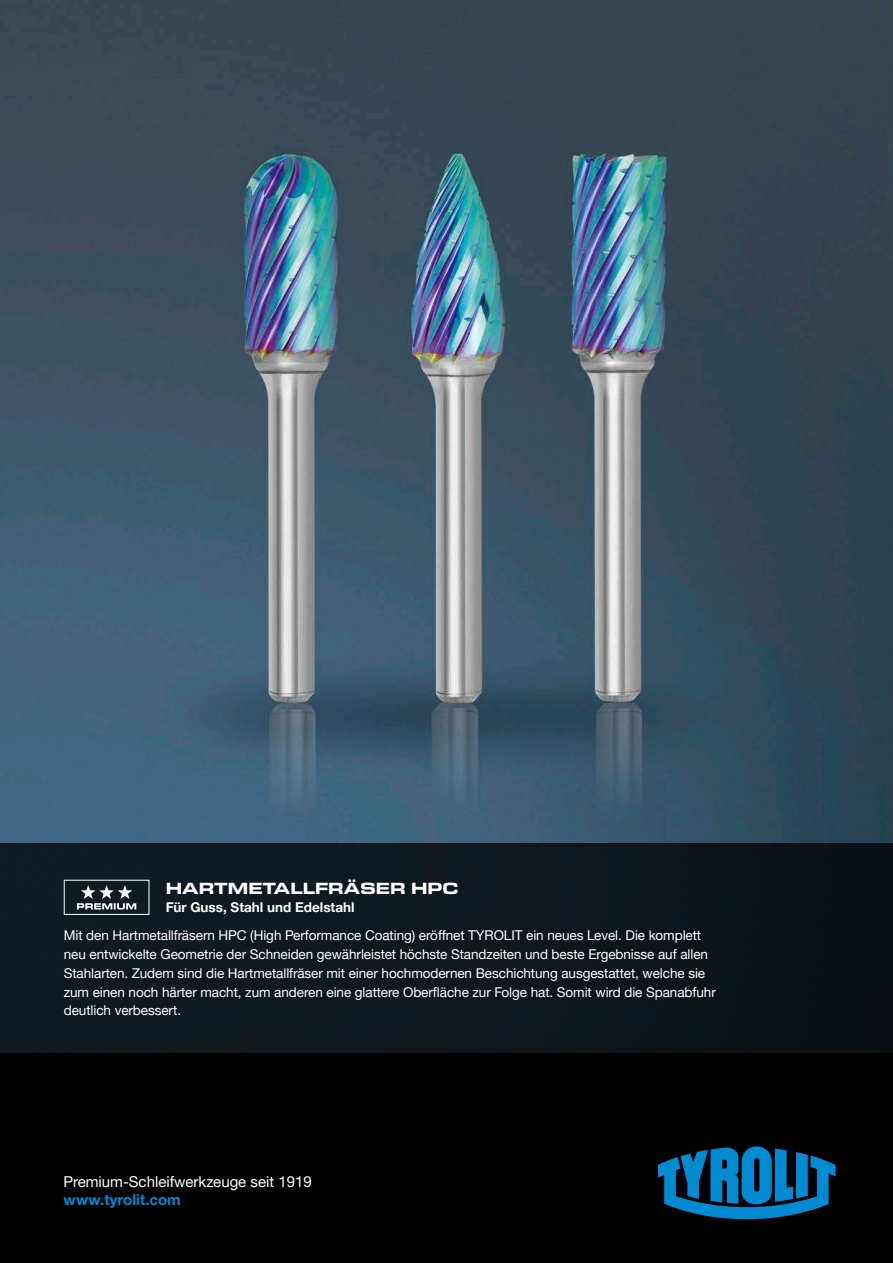
<style>
.page{position:relative;width:893px;height:1263px;background:#fff}
.page>*{position:absolute;margin:0;border:0;box-sizing:border-box;transform-origin:0 0}
.t1{font:700 expanded 16.5px "Eurostile Next W1 G";color:#fff}
.t2{font:15px "Helvetica Neue LTW1 G";color:#fff}
.t3{font:700 15px "Helvetica Neue LTW1 G";color:#008ad1}
.t4{font:13.5px/18.8px "Helvetica Neue LTW1 G";letter-spacing:-.005em;color:#fff}
.t5{font:700 13.5px "Helvetica Neue LTW1 G";color:#fff}
</style>
<div class="page">
<img style="left:0;top:0;width:893px;height:843px">
<div style="left:0;top:1053px;width:893px;height:210px;background:#000"></div>
<div style="left:0;top:843px;width:893px;height:210px;background:#0e181e"></div>
<svg style="left:658px;top:1146px;width:178px;height:73px"></svg>
<div style="left:64px;top:880px;width:85px;height:35px;border:1px solid #fff"></div>
<svg style="left:77px;top:885px;width:59px;height:24px"></svg>
<p class="t1" style="left:166px;top:877px;width:294px">HARTMETALLFRÄSER HPC</p>
<p class="t5" style="left:166px;top:899px;width:190px">Für Guss, Stahl und Edelstahl</p>
<p class="t4" style="left:64px;top:926px;width:653px">Mit den Hartmetallfräsern HPC (High Performance Coating) eröffnet TYROLIT ein neues Level. Die komplett neu entwickelte Geometrie der Schneiden gewährleistet höchste Standzeiten und beste Ergebnisse auf allen Stahlarten. Zudem sind die Hartmetallfräser mit einer hochmodernen Beschichtung ausgestattet, welche sie zum einen noch härter macht, zum anderen eine glattere Oberfläche zur Folge hat. Somit wird die Spanabfuhr deutlich verbessert.</p>
<p class="t2" style="left:64px;top:1172px;width:250px">Premium-Schleifwerkzeuge seit 1919</p>
<p class="t3" style="left:64px;top:1190px;width:119px">www.tyrolit.com</p>
</div>
